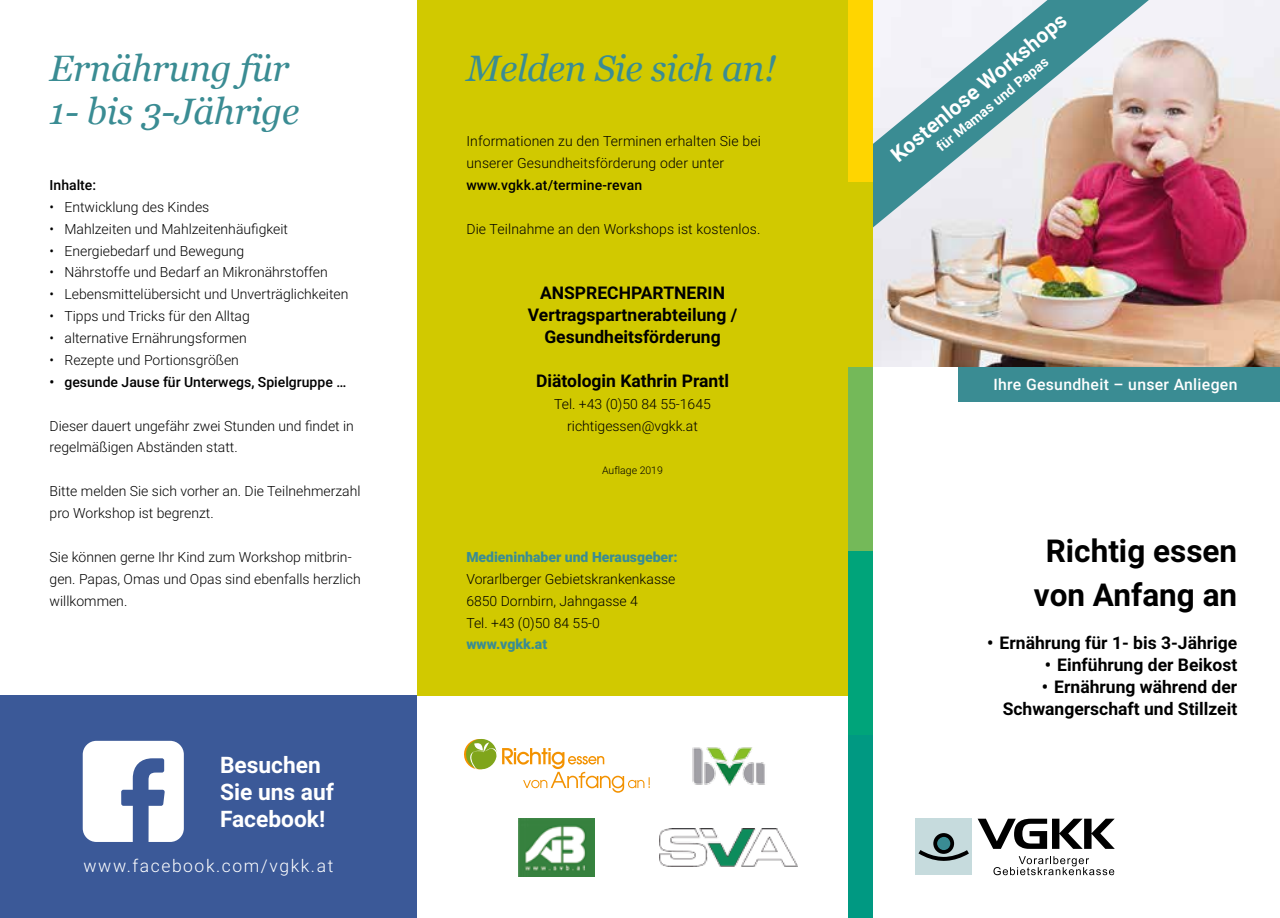
<style>
.page{position:relative;width:1280px;height:918px;background:#fff}
.page>*{position:absolute;margin:0;border:0;box-sizing:border-box;transform-origin:0 0}
.t1{font:italic 36.75px/43.8px "Georgia";letter-spacing:-.01em;color:#3a8c93}
.t2{font:700 31.5px/43.8px "Roboto";color:#000;text-align:center}
.t3{font:700 22.75px/27.3px "Roboto";color:#fff}
.t4{font:700 21px "Roboto";color:#fff}
.t5{font:700 17.5px/21.9px "Roboto";color:#000;text-align:right}
.t6{font:300 17.5px "Roboto";letter-spacing:.09em;color:#fff}
.t7{font:500 15.75px "Roboto";letter-spacing:.02em;color:#fff}
.t8{font:300 14px/21.9px "Roboto";color:#000}
.t9{font:500 14px "Roboto";color:#000}
.t10{font:900 14px "Roboto";color:#3a8c93}
.t11{font:700 14px "Roboto";color:#fff}
.t12{font:300 10.5px "Roboto";color:#000}
</style>
<div class="page">
<img style="left:873px;top:0;width:407px;height:367px">
<svg style="left:873px;top:0;width:276px;height:239px"></svg>
<div style="left:417px;top:0;width:431px;height:695px;background:#d1c900"></div>
<div style="left:848px;top:0;width:25px;height:183px;background:#ffd500"></div>
<div style="left:848px;top:367px;width:25px;height:184px;background:#74b959"></div>
<div style="left:848px;top:183px;width:25px;height:184px;background:#d1c900"></div>
<div style="left:848px;top:551px;width:25px;height:184px;background:#00a47a"></div>
<div style="left:848px;top:735px;width:25px;height:183px;background:#009982"></div>
<svg style="left:978px;top:818px;width:136px;height:31px"></svg>
<svg style="left:993px;top:856px;width:121px;height:19px"></svg>
<div style="left:916px;top:818px;width:56px;height:57px;background:#c6dbdd"></div>
<svg style="left:933px;top:833px;width:21px;height:21px"></svg>
<div style="left:937px;top:837px;width:13px;height:13px;background:#3a8c93;border-radius:50%"></div>
<svg style="left:918px;top:850px;width:51px;height:11px"></svg>
<div style="left:959px;top:367px;width:321px;height:34px;background:#3a8c93"></div>
<img style="left:692px;top:747px;width:73px;height:39px">
<img style="left:659px;top:828px;width:139px;height:39px">
<img style="left:518px;top:818px;width:76px;height:59px">
<svg style="left:464px;top:739px;width:186px;height:54px"></svg>
<div style="left:0;top:695px;width:417px;height:223px;background:#3b5998"></div>
<svg style="left:83px;top:741px;width:101px;height:101px"></svg>
<h1 class="t1" style="left:50px;top:46px;width:251px">Ernährung für<br>1- bis 3-Jährige</h1>
<h1 class="t1" style="left:466px;top:46px;width:311px">Melden Sie sich an!</h1>
<p class="t9" style="left:50px;top:175px;width:48px">Inhalte:</p>
<p class="t8" style="left:50px;top:195px;width:161px">• Entwicklung des Kindes</p>
<p class="t8" style="left:50px;top:217px;width:240px">• Mahlzeiten und Mahlzeitenhäufigkeit</p>
<p class="t8" style="left:50px;top:239px;width:196px">• Energiebedarf und Bewegung</p>
<p class="t8" style="left:50px;top:261px;width:280px">• Nährstoffe und Bedarf an Mikronährstoffen</p>
<p class="t8" style="left:50px;top:283px;width:300px">• Lebensmittelübersicht und Unverträglichkeiten</p>
<p class="t8" style="left:50px;top:305px;width:202px">• Tipps und Tricks für den Alltag</p>
<p class="t8" style="left:50px;top:327px;width:199px">• alternative Ernährungsformen</p>
<p class="t8" style="left:50px;top:348px;width:191px">• Rezepte und Portionsgrößen</p>
<p class="t9" style="left:50px;top:372px;width:298px">• gesunde Jause für Unterwegs, Spielgruppe …</p>
<p class="t8" style="left:50px;top:414px;width:306px">Dieser dauert ungefähr zwei Stunden und findet in regelmäßigen Abständen statt.</p>
<p class="t8" style="left:50px;top:480px;width:312px">Bitte melden Sie sich vorher an. Die Teilnehmerzahl pro Workshop ist begrenzt.</p>
<p class="t8" style="left:50px;top:545px;width:313px">Sie können gerne Ihr Kind zum Workshop mitbrin&shy;gen. Papas, Omas und Opas sind ebenfalls herzlich willkommen.</p>
<h3 class="t3" style="left:220px;top:750px;width:115px">Besuchen<br>Sie uns auf<br>Facebook!</h3>
<p class="t6" style="left:83px;top:854px;width:251px">www.facebook.com/vgkk.at</p>
<p class="t8" style="left:466px;top:130px;width:296px">Informationen zu den Terminen erhalten Sie bei unserer Gesundheitsförderung oder unter</p>
<p class="t9" style="left:466px;top:175px;width:177px">www.vgkk.at/termine-revan</p>
<p class="t8" style="left:466px;top:217px;width:295px">Die Teilnahme an den Workshops ist kostenlos.</p>
<p class="t5" style="left:528px;top:281px;width:211px;text-align:center">ANSPRECHPARTNERIN<br>Vertragspartnerabteilung /<br>Gesundheitsförderung</p>
<p class="t5" style="left:536px;top:369px;width:194px">Diätologin Kathrin Prantl</p>
<p class="t8" style="left:554px;top:392px;width:158px;text-align:center">Tel. +43 (0)50 84 55-1645 richtigessen@vgkk.at</p>
<p class="t12" style="left:602px;top:463px;width:62px">Auflage 2019</p>
<p class="t10" style="left:466px;top:547px;width:213px">Medieninhaber und Herausgeber:</p>
<p class="t8" style="left:466px;top:567px;width:211px">Vorarlberger Gebietskrankenkasse<br>6850 Dornbirn, Jahngasse 4<br>Tel. +43 (0)50 84 55-0</p>
<p class="t10" style="left:466px;top:634px;width:82px">www.vgkk.at</p>
<h3 class="t4" style="left:884px;top:145px;width:222px;rotate:-39deg">Kostenlose Workshops</h3>
<p class="t11" style="left:932px;top:140px;width:142px;rotate:-39deg">für Mamas und Papas</p>
<p class="t7" style="left:993px;top:373px;width:245px">Ihre Gesundheit – unser Anliegen</p>
<h2 class="t2" style="left:1034px;top:528px;width:205px">Richtig essen von Anfang an</h2>
<p class="t5" style="left:987px;top:631px;width:252px">• Ernährung für 1- bis 3-Jährige</p>
<p class="t5" style="left:1045px;top:653px;width:194px">• Einführung der Beikost</p>
<p class="t5" style="left:1003px;top:675px;width:236px">• Ernährung während der<br>Schwangerschaft und Stillzeit</p>
</div>
